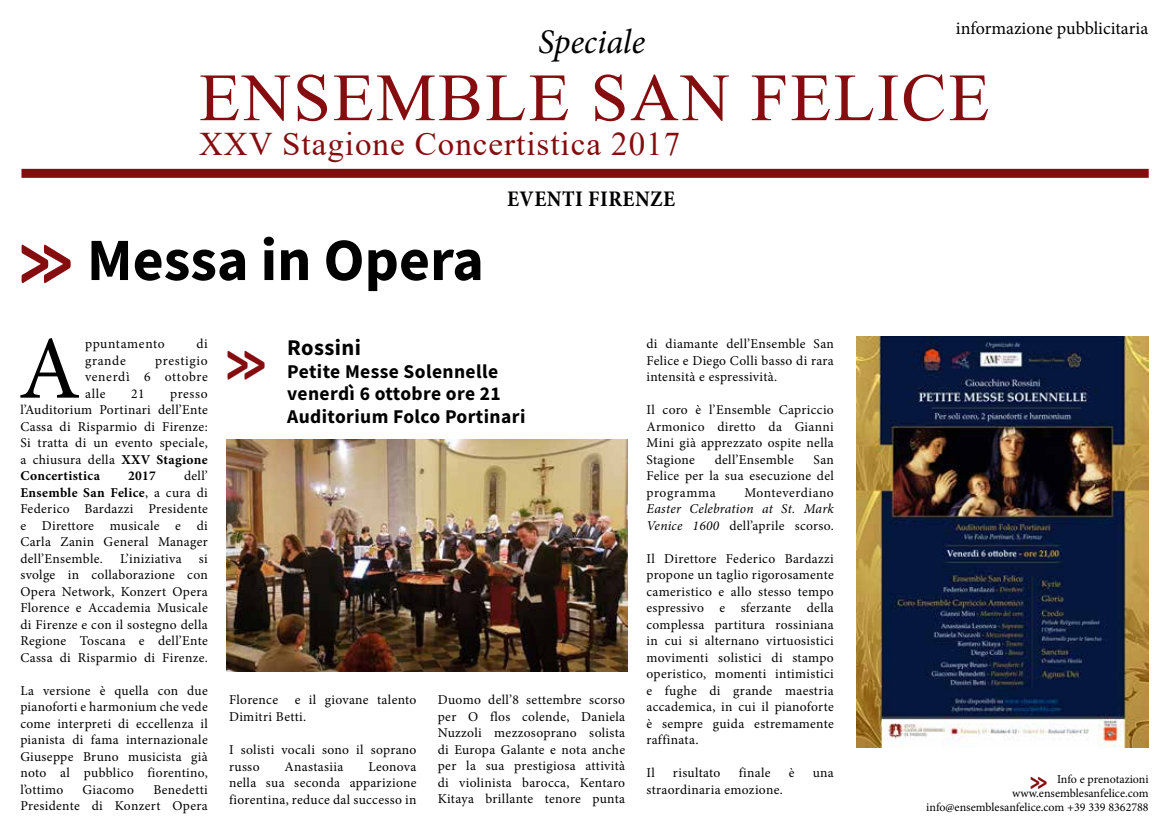
<style>
.page{position:relative;width:1170px;height:838px;background:#fff}
.page>*{position:absolute;margin:0;border:0;box-sizing:border-box;transform-origin:0 0}
.t1{font:89.7px "Minion Pro";color:#000}
.t2{font:67.5px "Times New Roman";letter-spacing:.03em;color:#860d0f}
.t3{font:60.9px "ARJULIAN";color:#860d0f;scale:.81 1}
.t4{font:700 60px "Source Sans Pro";color:#000}
.t5{font:italic 34.5px "Minion Pro";letter-spacing:-.005em;color:#000}
.t6{font:33px "Times New Roman";letter-spacing:.03em;color:#860d0f}
.t7{font:25.8px "ARJULIAN";color:#860d0f;scale:.81 1}
.t8{font:700 condensed 22.5px "Minion Pro";letter-spacing:.02em;color:#000}
.t9{font:700 22.5px "Source Sans Pro";letter-spacing:.02em;color:#000}
.t10{font:700 19.5px/22.5px "Source Sans Pro";letter-spacing:.02em;color:#000}
.t11{font:18px "Minion Pro";color:#000}
.t12{font:13.5px/16.5px "Minion Pro";letter-spacing:.025em;color:#000;text-align:justify}
.t13{font:italic 13.5px/16.5px "Minion Pro";letter-spacing:.015em;color:#000}
.t14{font:700 13.5px "Minion Pro";color:#000}
.t15{font:12px/14.4px "Minion Pro";color:#000;text-align:right}
.s1{font-family:"ARJULIAN";font-weight:400;font-size:81.15px;color:#860d0f}
.s2{font-weight:700}
.s3{font-style:normal}
</style>
<div class="page">
<img style="left:856px;top:336px;width:292px;height:411px">
<div style="left:21px;top:169px;width:1127px;height:9px;background:#860d0f"></div>
<img style="left:227px;top:440px;width:400px;height:231px">
<h3 class="t11" style="left:955px;top:17px;width:194px">informazione pubblicitaria</h3>
<h3 class="t5" style="left:538px;top:18px;width:109px">Speciale</h3>
<h2 class="t2" style="left:199px;top:50px;width:792px">ENSEMBLE SAN FELICE</h2>
<h3 class="t6" style="left:199px;top:120px;width:482px">XXV Stagione Concertistica 2017</h3>
<h3 class="t4" style="left:20px;top:219px;width:465px"><span class="s1">&gt;&gt;</span> Messa in Opera</h3>
<h3 class="t8" style="left:507px;top:183px;width:169px">EVENTI FIRENZE</h3>
<h1 class="t1" style="left:19px;top:309px;width:63px">A</h1>
<p class="t12" style="left:85px;top:335px;width:81px">ppuntamento</p>
<p class="t12" style="left:196px;top:335px;width:13px">di</p>
<p class="t12" style="left:85px;top:352px;width:42px">grande</p>
<p class="t12" style="left:85px;top:352px;width:124px;text-indent:70px">prestigio venerdì 6 ottobre alle</p>
<p class="t12" style="left:131px;top:385px;width:15px">21</p>
<p class="t12" style="left:20px;top:385px;width:189px;text-indent:150px">presso l’Auditorium Portinari dell’Ente Cassa di Risparmio di Firenze:<br>Si tratta di un evento speciale, a chiusura della <span class="s2">XXV Stagione Concertistica</span></p>
<p class="t12" style="left:20px;top:467px;width:189px;text-indent:164px">dell’ <span class="s2">Ensemble San Felice</span>, a cura di Federico Bardazzi Presidente e Direttore musicale e di Carla Zanin General Manager dell’Ensemble.</p>
<p class="t14" style="left:128px;top:466px;width:30px">2017</p>
<p class="t12" style="left:120px;top:550px;width:63px">L’iniziativa</p>
<p class="t12" style="left:20px;top:550px;width:189px;text-indent:178px">si svolge in collaborazione con Opera Network, Konzert Opera Florence e Accademia Musicale di Firenze e con il sostegno della Regione Toscana e dell’Ente Cassa di Risparmio di Firenze.</p>
<p class="t12" style="left:20px;top:682px;width:189px">La versione è quella con due pianoforti e harmonium che vede come interpreti di eccellenza il pianista di fama internazionale Giuseppe Bruno musicista già noto al pubblico fiorentino, l’ottimo</p>
<p class="t12" style="left:20px;top:781px;width:189px;text-align:right">Benedetti<br>Presidente di Konzert Opera</p>
<p class="t12" style="left:83px;top:781px;width:53px">Giacomo</p>
<h3 class="t3" style="left:227px;top:329px;width:49px">&gt;&gt;</h3>
<h3 class="t9" style="left:287px;top:332px;width:75px">Rossini</h3>
<h3 class="t10" style="left:287px;top:360px;width:240px">Petite Messe Solennelle venerdì 6 ottobre ore 21<br>Auditorium Folco Portinari</h3>
<p class="t12" style="left:229px;top:692px;width:189px">Florence e il giovane talento<br>Dimitri Betti.</p>
<p class="t12" style="left:229px;top:741px;width:189px">I solisti vocali sono il soprano russo</p>
<p class="t12" style="left:284px;top:758px;width:60px">Anastasiia</p>
<p class="t12" style="left:229px;top:758px;width:189px;text-indent:139px">Leonova nella sua seconda apparizione fiorentina, reduce dal successo in</p>
<p class="t12" style="left:438px;top:692px;width:189px">Duomo dell’8 settembre scorso per O flos colende, Daniela Nuzzoli mezzosoprano solista di Europa Galante e nota anche per la sua prestigiosa attività di violinista barocca, Kentaro Kitaya brillante tenore punta</p>
<p class="t12" style="left:646px;top:335px;width:189px">di diamante dell’Ensemble San Felice e Diego Colli basso di rara intensità e espressività.</p>
<p class="t12" style="left:646px;top:401px;width:189px">Il coro è l’Ensemble Capriccio Armonico diretto da Gianni Mini già apprezzato ospite nella Stagione</p>
<p class="t12" style="left:714px;top:451px;width:81px">dell’Ensemble</p>
<p class="t12" style="left:646px;top:451px;width:189px;text-indent:167px">San Felice per la sua esecuzione del programma</p>
<p class="t12" style="left:744px;top:484px;width:91px">Monteverdiano</p>
<p class="t13" style="left:646px;top:500px;width:189px">Easter Celebration at St. Mark<br>Venice 1600 <span class="s3">dell’aprile scorso.</span></p>
<p class="t12" style="left:646px;top:550px;width:189px">Il Direttore Federico Bardazzi propone un taglio rigorosamente cameristico e allo stesso tempo espressivo e sferzante della complessa partitura rossiniana in cui si alternano virtuosistici movimenti solistici di stampo operistico, momenti intimistici e fughe di grande maestria accademica, in cui il pianoforte è sempre guida estremamente raffinata.</p>
<p class="t12" style="left:646px;top:764px;width:10px">Il</p>
<p class="t12" style="left:673px;top:764px;width:49px">risultato</p>
<p class="t12" style="left:738px;top:764px;width:33px">finale</p>
<p class="t12" style="left:788px;top:764px;width:7px">è</p>
<p class="t12" style="left:812px;top:764px;width:23px">una</p>
<p class="t12" style="left:646px;top:781px;width:138px">straordinaria emozione.</p>
<p class="t15" style="left:926px;top:771px;width:224px">Info e prenotazioni www.ensemblesanfelice.com info@ensemblesanfelice.com +39 339 8362788</p>
<h3 class="t7" style="left:1030px;top:767px;width:22px">&gt;&gt;</h3>
</div>
